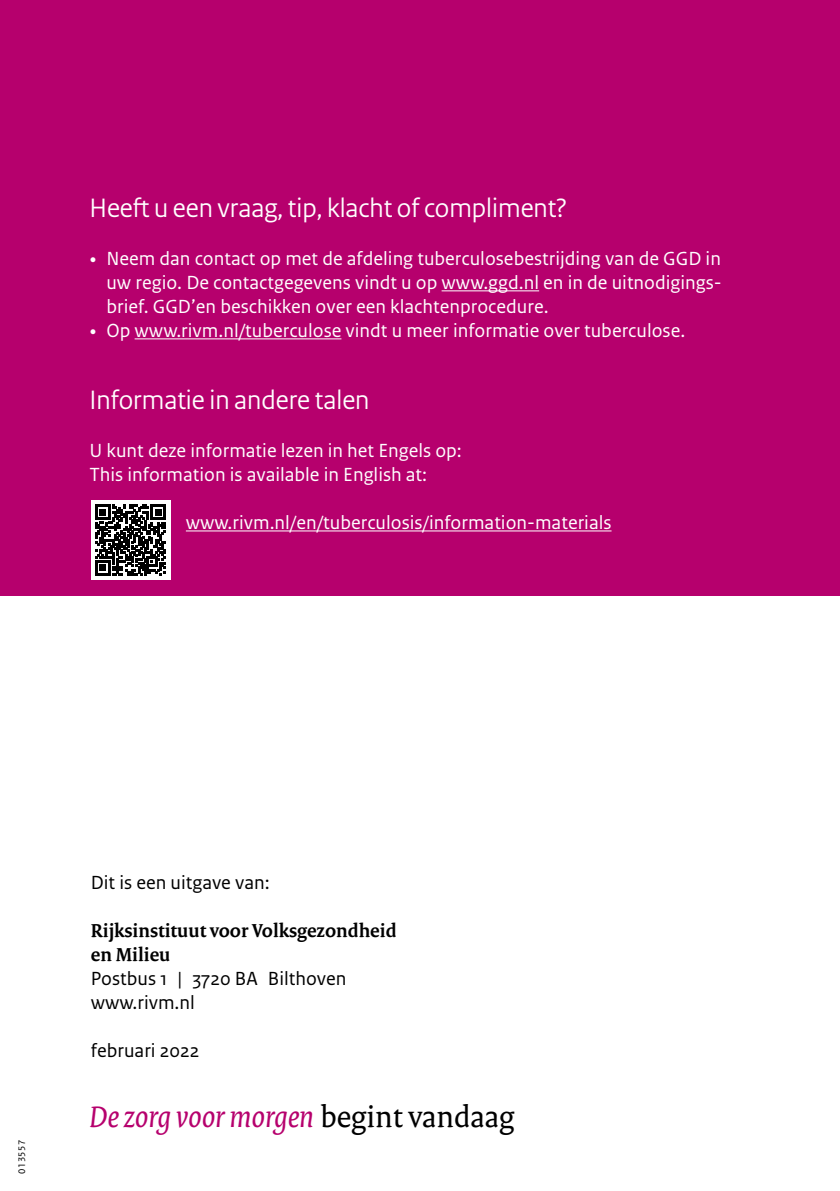
<style>
.page{position:relative;width:840px;height:1191px;background:#fff}
.page>*{position:absolute;margin:0;border:0;box-sizing:border-box;transform-origin:0 0}
._33_RIVM_Pay-off_A5{font:italic 32px "Rijksoverheid Serif";color:#b6006d}
._05_RIVM_Paragraafko{font:28px "Rijksoverheid Sans Heading";color:#fff}
._10_RIVM_Broodtekst{font:20px/24px "Rijksoverheid Sans Text";color:#fff;text-align:justify}
._10_RIVM_Broodtekst-2{font:20px "Rijksoverheid Sans Text";color:#000}
._10_RIVM_Broodtekst-3{font:700 20px/24px "Rijksoverheid Serif";color:#000}
.t1{font:10px "Rijksoverheid Sans Text";letter-spacing:.05em;color:#000}
.s1{font-family:"Rijksoverheid Serif"}
.s2{font-style:normal;color:#000}
</style>
<div class="page">
<div style="left:0;top:0;width:839px;height:595px;background:#b6006d"></div>
<hr style="left:441px;top:290px;width:98px;height:1px;background:#fff">
<hr style="left:134px;top:338px;width:207px;height:1px;background:#fff">
<hr style="left:186px;top:530px;width:425px;height:1px;background:#fff">
<div style="left:91px;top:500px;width:79px;height:80px;background:#fff"></div>
<svg style="left:95px;top:505px;width:71px;height:70px"></svg>
<p class="_05_RIVM_Paragraafko" style="left:89px;top:191px;width:479px">Heeft u een vraag, tip, klacht of compliment?</p>
<p class="_10_RIVM_Broodtekst" style="left:106px;top:247px;width:616px;text-indent:-17px"><span class="s1">•</span> Neem dan contact op met de afdeling tuberculosebestrijding van de GGD in uw regio. De contactgegevens vindt u op www.ggd.nl en in de uitnodigings&shy;brief. GGD’en beschikken over een klachtenprocedure.</p>
<p class="_10_RIVM_Broodtekst" style="left:89px;top:319px;width:597px"><span class="s1">•</span> Op www.rivm.nl/tuberculose vindt u meer informatie over tuberculose.</p>
<p class="_05_RIVM_Paragraafko" style="left:89px;top:383px;width:281px">Informatie in andere talen</p>
<p class="_10_RIVM_Broodtekst" style="left:89px;top:439px;width:374px">U kunt deze informatie lezen in het Engels op:</p>
<p class="_10_RIVM_Broodtekst" style="left:89px;top:463px;width:339px">This information is available in English at:</p>
<p class="_10_RIVM_Broodtekst" style="left:186px;top:511px;width:427px">www.rivm.nl/en/tuberculosis/information-materials</p>
<p class="t1" style="left:16px;top:1174px;width:36px;rotate:-90deg">013557</p>
<p class="_10_RIVM_Broodtekst-2" style="left:91px;top:871px;width:180px">Dit is een uitgave van:</p>
<p class="_10_RIVM_Broodtekst-3" style="left:91px;top:918px;width:307px">Rijksinstituut voor Volksgezondheid en Milieu</p>
<p class="_10_RIVM_Broodtekst-2" style="left:91px;top:967px;width:257px">Postbus 1 | 3720 BA Bilthoven</p>
<p class="_10_RIVM_Broodtekst-2" style="left:91px;top:991px;width:106px">www.rivm.nl</p>
<p class="_10_RIVM_Broodtekst-2" style="left:91px;top:1039px;width:110px">februari 2022</p>
<p class="_33_RIVM_Pay-off_A5" style="left:89px;top:1097px;width:426px">De zorg voor morgen <span class="s2">begint vandaag</span></p>
</div>
